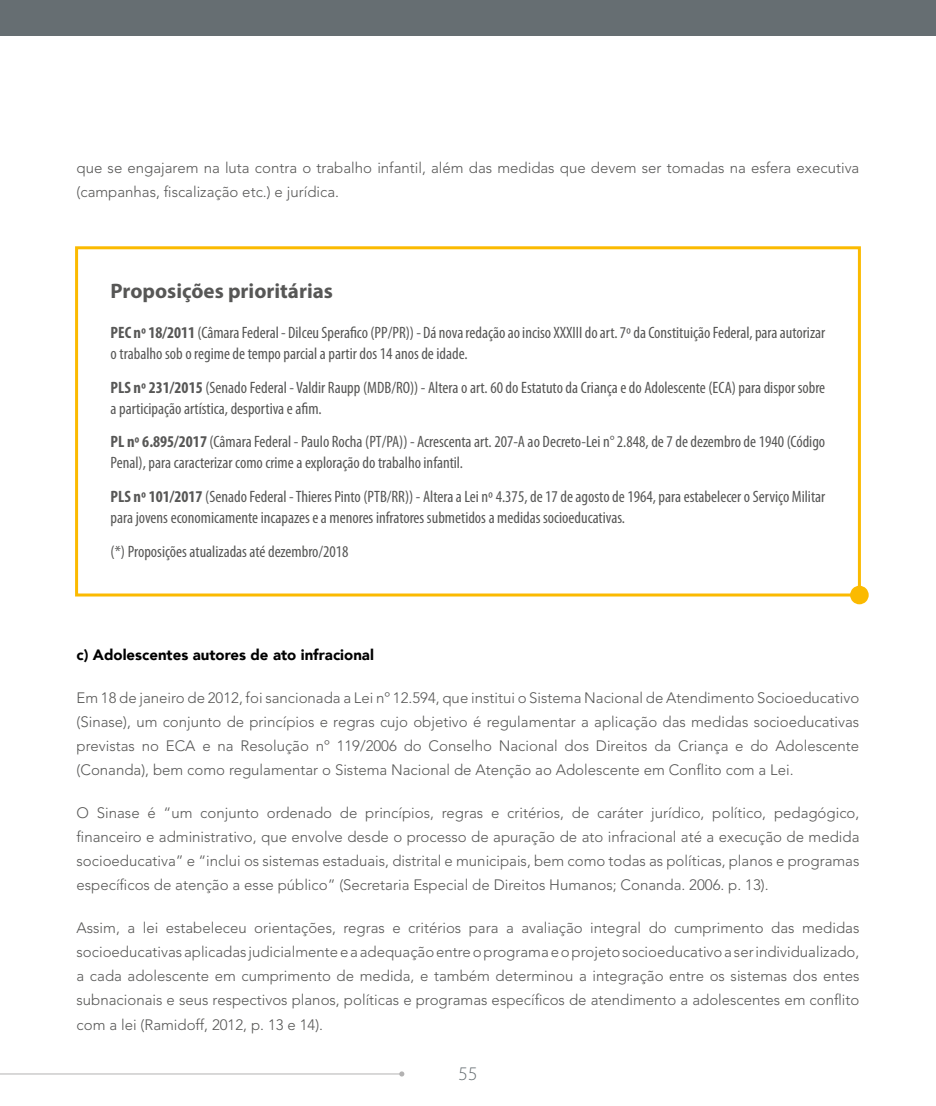
<style>
.page{position:relative;width:936px;height:1106px;background:#fff}
.page>*{position:absolute;margin:0;border:0;box-sizing:border-box;transform-origin:0 0}
.t1{font:700 21px "Myriad Pro";color:#575756}
.t2{font:300 19.2px "Myriad Pro";color:#666e72}
.t3{font:condensed 16.5px/21px "Myriad Pro";color:#575756}
.t4{font:300 15px/24px "Avenir LT Std";color:#575756;text-align:justify}
.t5{font:900 15px "Avenir";color:#000}
.s1{font-weight:700}
</style>
<div class="page">
<div style="left:0;top:0;width:935px;height:36px;background:#666e72"></div>
<hr style="left:0;top:1073px;width:402px;height:1px;background:#b3b2b2">
<svg style="left:399px;top:1071px;width:5px;height:5px"></svg>
<div style="left:75px;top:246px;width:785px;height:350px;border:3px solid #fbba00"></div>
<svg style="left:850px;top:585px;width:18px;height:19px"></svg>
<p class="t4" style="left:77px;top:156px;width:784px">que se engajarem na luta contra o trabalho infantil, além das medidas que devem ser tomadas na esfera executiva (campanhas, fiscalização etc.) e jurídica.</p>
<h1 class="t1" style="left:111px;top:277px;width:224px">Proposições prioritárias</h1>
<p class="t3" style="left:111px;top:321px;width:716px"><span class="s1">PEC nº 18/2011</span> (Câmara Federal - Dilceu Sperafico (PP/PR)) - Dá nova redação ao inciso XXXIII do art. 7º da Constituição Federal, para autorizar o trabalho sob o regime de tempo parcial a partir dos 14 anos de idade.</p>
<p class="t3" style="left:111px;top:376px;width:716px"><span class="s1">PLS nº 231/2015</span> (Senado Federal - Valdir Raupp (MDB/RO)) - Altera o art. 60 do Estatuto da Criança e do Adolescente (ECA) para dispor sobre a participação artística, desportiva e afim.</p>
<p class="t3" style="left:111px;top:431px;width:716px"><span class="s1">PL nº 6.895/2017</span> (Câmara Federal - Paulo Rocha (PT/PA)) - Acrescenta art. 207-A ao Decreto-Lei n° 2.848, de 7 de dezembro de 1940 (Código<br>Penal), para caracterizar como crime a exploração do trabalho infantil.</p>
<p class="t3" style="left:111px;top:486px;width:716px"><span class="s1">PLS nº 101/2017</span> (Senado Federal - Thieres Pinto (PTB/RR)) - Altera a Lei nº 4.375, de 17 de agosto de 1964, para estabelecer o Serviço Militar para jovens economicamente incapazes e a menores infratores submetidos a medidas socioeducativas.</p>
<p class="t3" style="left:111px;top:540px;width:239px">(*) Proposições atualizadas até dezembro/2018</p>
<p class="t5" style="left:77px;top:641px;width:299px">c) Adolescentes autores de ato infracional</p>
<p class="t4" style="left:77px;top:686px;width:784px">Em 18 de janeiro de 2012, foi sancionada a Lei nº 12.594, que institui o Sistema Nacional de Atendimento Socioeducativo (Sinase), um conjunto de princípios e regras cujo objetivo é regulamentar a aplicação das medidas socioeducativas previstas no ECA e na Resolução nº 119/2006 do Conselho Nacional dos Direitos da Criança e do Adolescente (Conanda), bem como regulamentar o Sistema Nacional de Atenção ao Adolescente em Conflito com a Lei.</p>
<p class="t4" style="left:77px;top:801px;width:784px">O Sinase é “um conjunto ordenado de princípios, regras e critérios, de caráter jurídico, político, pedagógico, financeiro e administrativo, que envolve desde o processo de apuração de ato infracional até a execução de medida socioeducativa” e “inclui os sistemas estaduais, distrital e municipais, bem como todas as políticas, planos e programas específicos de atenção a esse público” (Secretaria Especial de Direitos Humanos; Conanda. 2006. p. 13).</p>
<p class="t4" style="left:77px;top:916px;width:784px">Assim, a lei estabeleceu orientações, regras e critérios para a avaliação integral do cumprimento das medidas socioeducativas aplicadas judicialmente e a adequação entre o programa e o projeto socioeducativo a ser individualizado, a cada adolescente em cumprimento de medida, e também determinou a integração entre os sistemas dos entes subnacionais e seus respectivos planos, políticas e programas específicos de atendimento a adolescentes em conflito com a lei (Ramidoff, 2012, p. 13 e 14).</p>
<p class="t2" style="left:458px;top:1063px;width:20px">55</p>
</div>
